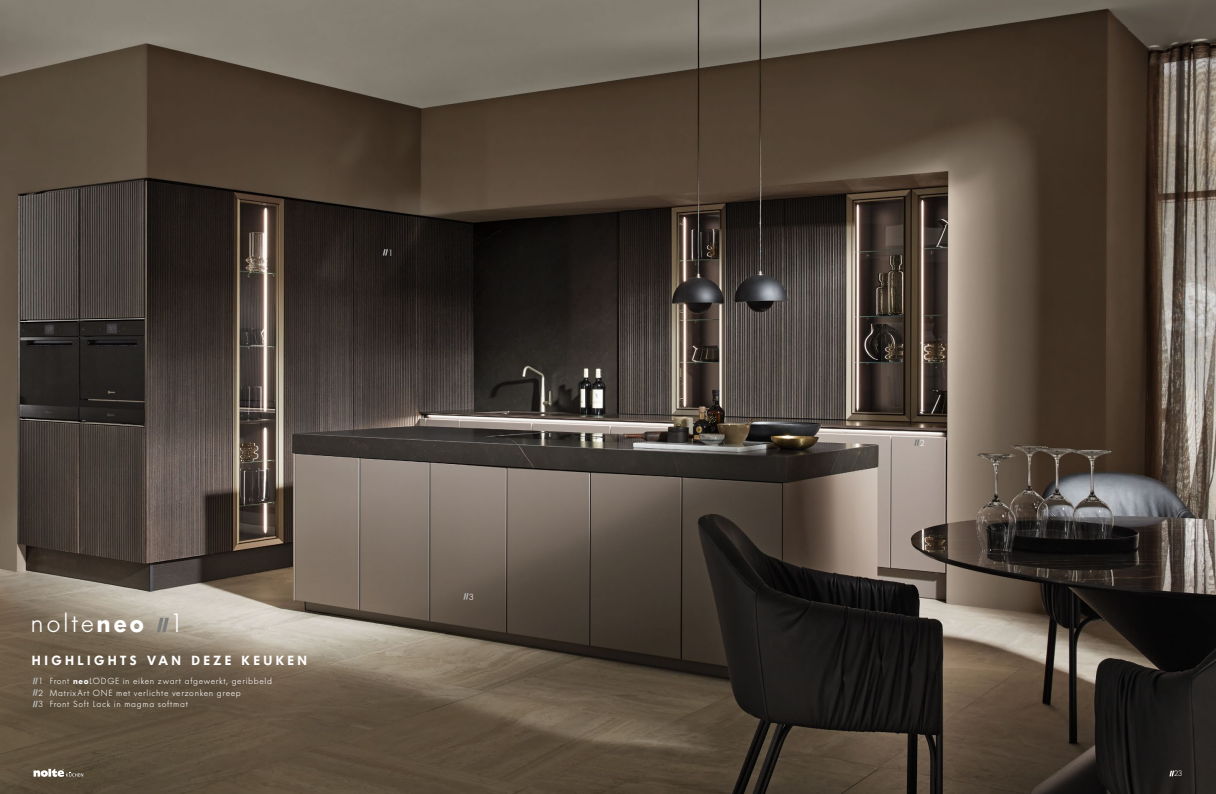
<style>
.page{position:relative;width:1216px;height:794px;background:#fff}
.page>*{position:absolute;margin:0;border:0;box-sizing:border-box;transform-origin:0 0}
.t1{font:300 26.25px "Futura BQ";letter-spacing:.1em;color:#fff}
.t2{font:600 13.12px "Futura BQ";letter-spacing:.26em;color:#fff}
.t3{font:300 8.75px/11.5px "Futura BQ";letter-spacing:.075em;color:#fff}
.t4{font:300 7.88px "Futura BQ";color:#fff}
.s1{font-weight:600}
</style>
<div class="page">
<img style="left:0;top:0;width:1215px;height:794px">
<svg style="left:34px;top:769px;width:49px;height:8px"></svg>
<svg style="left:1169px;top:770px;width:5px;height:6px"></svg>
<svg style="left:157px;top:618px;width:12px;height:14px"></svg>
<svg style="left:463px;top:593px;width:5px;height:6px"></svg>
<svg style="left:383px;top:249px;width:5px;height:6px"></svg>
<svg style="left:914px;top:439px;width:5px;height:7px"></svg>
<svg style="left:33px;top:677px;width:5px;height:18px"></svg>
<svg style="left:33px;top:701px;width:5px;height:6px"></svg>
<p class="t3" style="left:388px;top:247px;width:6px">1</p>
<h1 class="t1" style="left:31px;top:606px;width:154px">nolte<span class="s1">neo</span> 1</h1>
<h2 class="t2" style="left:32px;top:651px;width:276px">HIGHLIGHTS VAN DEZE KEUKEN</h2>
<p class="t3" style="left:39px;top:675px;width:235px">1 Front <span class="s1">neo</span>LODGE in eiken zwart afgewerkt, geribbeld<br>2 MatrixArt ONE met verlichte verzonken greep<br>3 Front Soft Lack in magma softmat</p>
<p class="t3" style="left:469px;top:591px;width:6px">3</p>
<p class="t3" style="left:920px;top:437px;width:6px">2</p>
<p class="t4" style="left:1174px;top:768px;width:10px">23</p>
</div>
